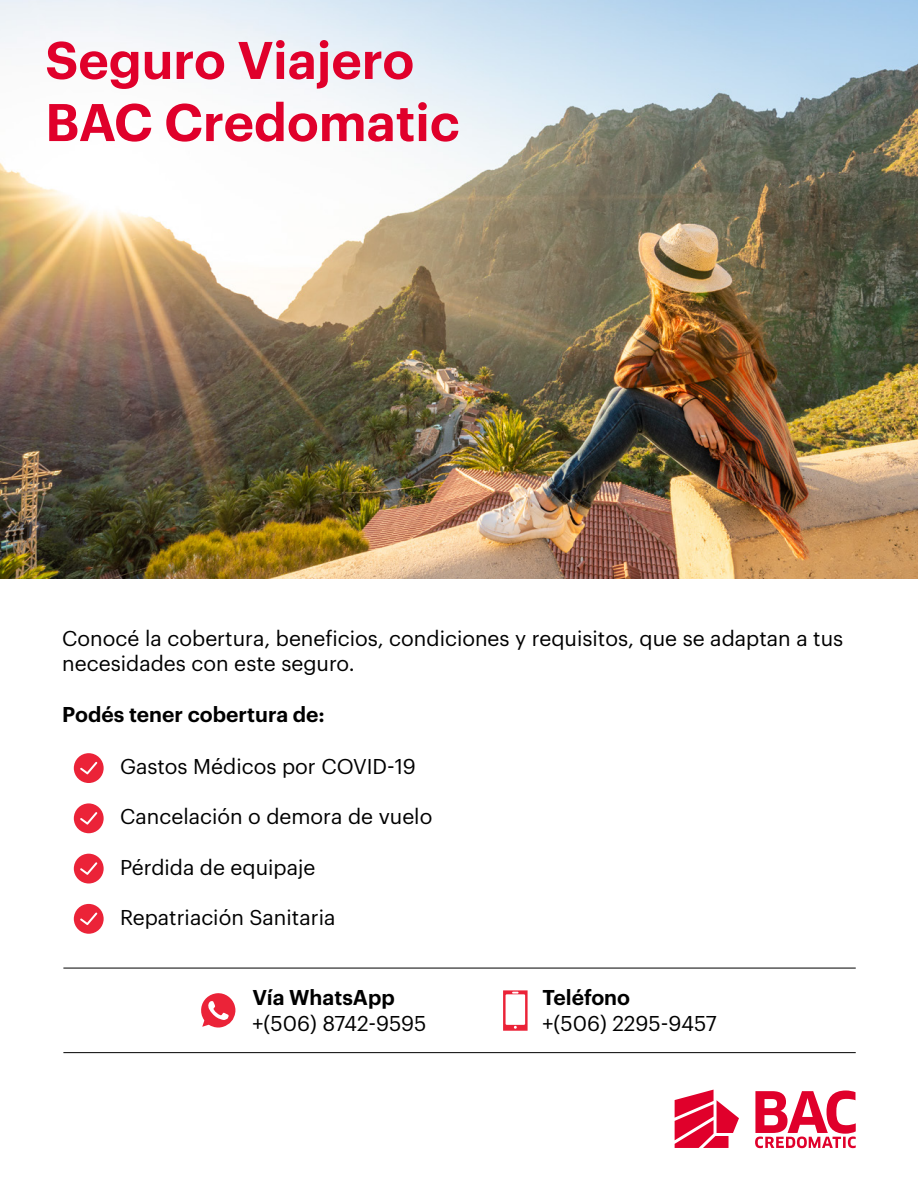
<style>
.page{position:relative;width:918px;height:1188px;background:#fff}
.page>*{position:absolute;margin:0;border:0;box-sizing:border-box;transform-origin:0 0}
.t1{font:600 51.75px/62.1px "Graphik";color:#e0002b}
.t2{font:21px/25.2px "Graphik";color:#000}
.t3{font:600 21px "Graphik";color:#000}
</style>
<div class="page">
<img style="left:0;top:0;width:918px;height:579px">
<svg style="left:74px;top:753px;width:30px;height:30px"></svg>
<svg style="left:74px;top:803px;width:30px;height:30px"></svg>
<svg style="left:74px;top:854px;width:30px;height:30px"></svg>
<svg style="left:74px;top:904px;width:30px;height:30px"></svg>
<hr style="left:63px;top:968px;width:793px;height:1px;background:#000">
<hr style="left:63px;top:1052px;width:793px;height:1px;background:#000">
<svg style="left:675px;top:1090px;width:181px;height:58px"></svg>
<svg style="left:201px;top:993px;width:34px;height:35px"></svg>
<svg style="left:503px;top:990px;width:25px;height:41px"></svg>
<h1 class="t1" style="left:45px;top:25px;width:416px">Seguro Viajero<br>BAC Credomatic</h1>
<p class="t2" style="left:62px;top:624px;width:783px">Conocé la cobertura, beneficios, condiciones y requisitos, que se adaptan a tus necesidades con este seguro.</p>
<p class="t3" style="left:62px;top:698px;width:264px">Podés tener cobertura de:</p>
<p class="t2" style="left:120px;top:752px;width:297px">Gastos Médicos por COVID-19</p>
<p class="t2" style="left:120px;top:802px;width:314px">Cancelación o demora de vuelo</p>
<p class="t2" style="left:120px;top:853px;width:197px">Pérdida de equipaje</p>
<p class="t2" style="left:120px;top:903px;width:217px">Repatriación Sanitaria</p>
<p class="t3" style="left:253px;top:982px;width:144px">Vía WhatsApp</p>
<p class="t2" style="left:253px;top:1009px;width:176px">+(506) 8742-9595</p>
<p class="t3" style="left:543px;top:982px;width:89px">Teléfono</p>
<p class="t2" style="left:543px;top:1009px;width:176px">+(506) 2295-9457</p>
</div>
